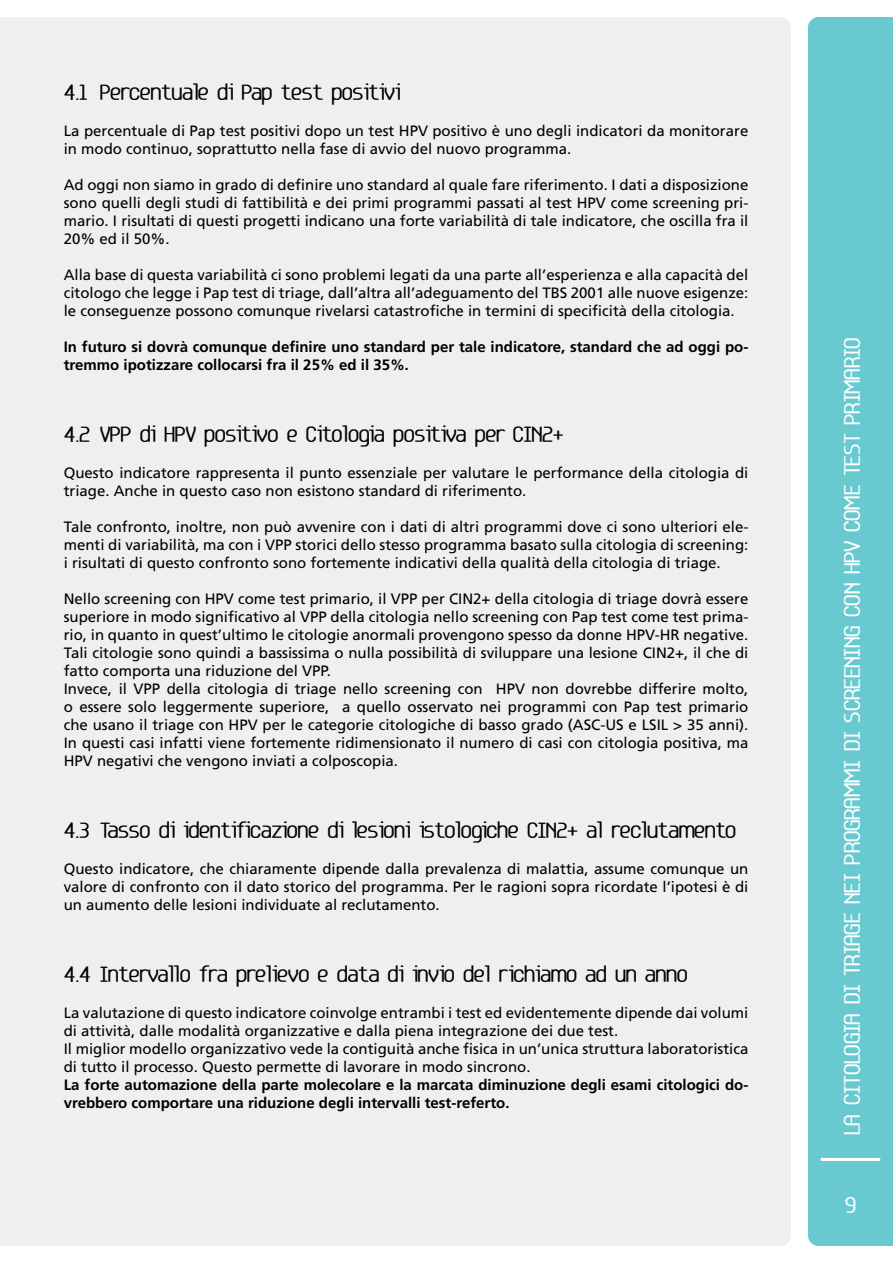
<style>
.page{position:relative;width:893px;height:1263px;background:#fff}
.page>*{position:absolute;margin:0;border:0;box-sizing:border-box;transform-origin:0 0}
.t1{font:18px "Base 5";color:#fff}
.t2{font:17.4px "Base 5";letter-spacing:-.01em;color:#000}
.t3{font:15px/18px "Frutiger";color:#000}
.t4{font:700 15px/18px "Frutiger";color:#000}
.s1{font-style:italic}
</style>
<div class="page">
<div style="left:808px;top:17px;width:85px;height:1229px;background:#68c9d0"></div>
<hr style="left:821px;top:1158px;width:59px;height:3px;background:#fff">
<div style="left:0;top:17px;width:791px;height:1229px;background:#efeff0"></div>
<p class="t2" style="left:64px;top:81px;width:338px">4.1 Percentuale di Pap test positivi</p>
<p class="t3" style="left:64px;top:122px;width:686px">La percentuale di Pap test positivi dopo un test HPV positivo è uno degli indicatori da monitorare in modo continuo, soprattutto nella fase di avvio del nuovo programma.</p>
<p class="t3" style="left:64px;top:176px;width:686px;text-align:justify">Ad oggi non siamo in grado di definire uno standard al quale fare riferimento. I dati a disposizione sono quelli degli studi di fattibilità e dei primi programmi passati al test HPV come screening pri&shy;mario. I risultati di questi progetti indicano una forte variabilità di tale indicatore, che oscilla fra il 20% ed il 50%.</p>
<p class="t3" style="left:64px;top:266px;width:686px;text-align:justify">Alla base di questa variabilità ci sono problemi legati da una parte all’esperienza e alla capacità del citologo che legge i Pap test di triage, dall’altra all’adeguamento del TBS 2001 alle nuove esigenze: le conseguenze possono comunque rivelarsi catastrofiche in termini di specificità della citologia.</p>
<p class="t4" style="left:64px;top:338px;width:686px">In futuro si dovrà comunque definire uno standard per tale indicatore, standard che ad oggi po&shy;tremmo ipotizzare collocarsi fra il 25% ed il 35%<span class="s1">.</span></p>
<p class="t2" style="left:64px;top:423px;width:501px">4.2 VPP di HPV positivo e Citologia positiva per CIN2+</p>
<p class="t3" style="left:64px;top:464px;width:686px">Questo indicatore rappresenta il punto essenziale per valutare le performance della citologia di triage. Anche in questo caso non esistono standard di riferimento.</p>
<p class="t3" style="left:64px;top:518px;width:686px;text-align:justify">Tale confronto, inoltre, non può avvenire con i dati di altri programmi dove ci sono ulteriori ele&shy;menti di variabilità, ma con i VPP storici dello stesso programma basato sulla citologia di screening: i risultati di questo confronto sono fortemente indicativi della qualità della citologia di triage.</p>
<p class="t3" style="left:64px;top:590px;width:686px">Nello screening con HPV come test primario, il VPP per CIN2+ della citologia di triage dovrà essere superiore in modo significativo al VPP della citologia nello screening con Pap test come test prima&shy;rio, in quanto in quest’ultimo le citologie anormali provengono spesso da donne HPV-HR negative.<br>Tali citologie sono quindi a bassissima o nulla possibilità di sviluppare una lesione CIN2+, il che di fatto comporta una riduzione del VPP.<br>Invece, il VPP della citologia di triage nello screening con HPV non dovrebbe differire molto, o essere solo leggermente superiore, a quello osservato nei programmi con Pap test primario che usano il triage con HPV per le categorie citologiche di basso grado (ASC-US e LSIL &gt; 35 anni).<br>In questi casi infatti viene fortemente ridimensionato il numero di casi con citologia positiva, ma HPV negativi che vengono inviati a colposcopia.</p>
<p class="t2" style="left:64px;top:819px;width:674px">4.3 Tasso di identificazione di lesioni istologiche CIN2+ al reclutamento</p>
<p class="t3" style="left:64px;top:860px;width:686px;text-align:justify">Questo indicatore, che chiaramente dipende dalla prevalenza di malattia, assume comunque un valore di confronto con il dato storico del programma. Per le ragioni sopra ricordate l’ipotesi è di un aumento delle lesioni individuate al reclutamento.</p>
<p class="t2" style="left:64px;top:963px;width:625px">4.4 Intervallo fra prelievo e data di invio del richiamo ad un anno</p>
<p class="t3" style="left:64px;top:1004px;width:686px">La valutazione di questo indicatore coinvolge entrambi i test ed evidentemente dipende dai volumi di attività, dalle modalità organizzative e dalla piena integrazione dei due test.<br>Il miglior modello organizzativo vede la contiguità anche fisica in un’unica struttura laboratoristica di tutto il processo. Questo permette di lavorare in modo sincrono.</p>
<p class="t4" style="left:64px;top:1076px;width:686px">La forte automazione della parte molecolare e la marcata diminuzione degli esami citologici do&shy;vrebbero comportare una riduzione degli intervalli test-referto.</p>
<p class="t1" style="left:841px;top:1135px;width:799px;rotate:-90deg">LA CITOLOGIA DI TRIAGE NEI PROGRAMMI DI SCREENING CON HPV COME TEST PRIMARIO</p>
<p class="t1" style="left:845px;top:1194px;width:13px">9</p>
</div>
